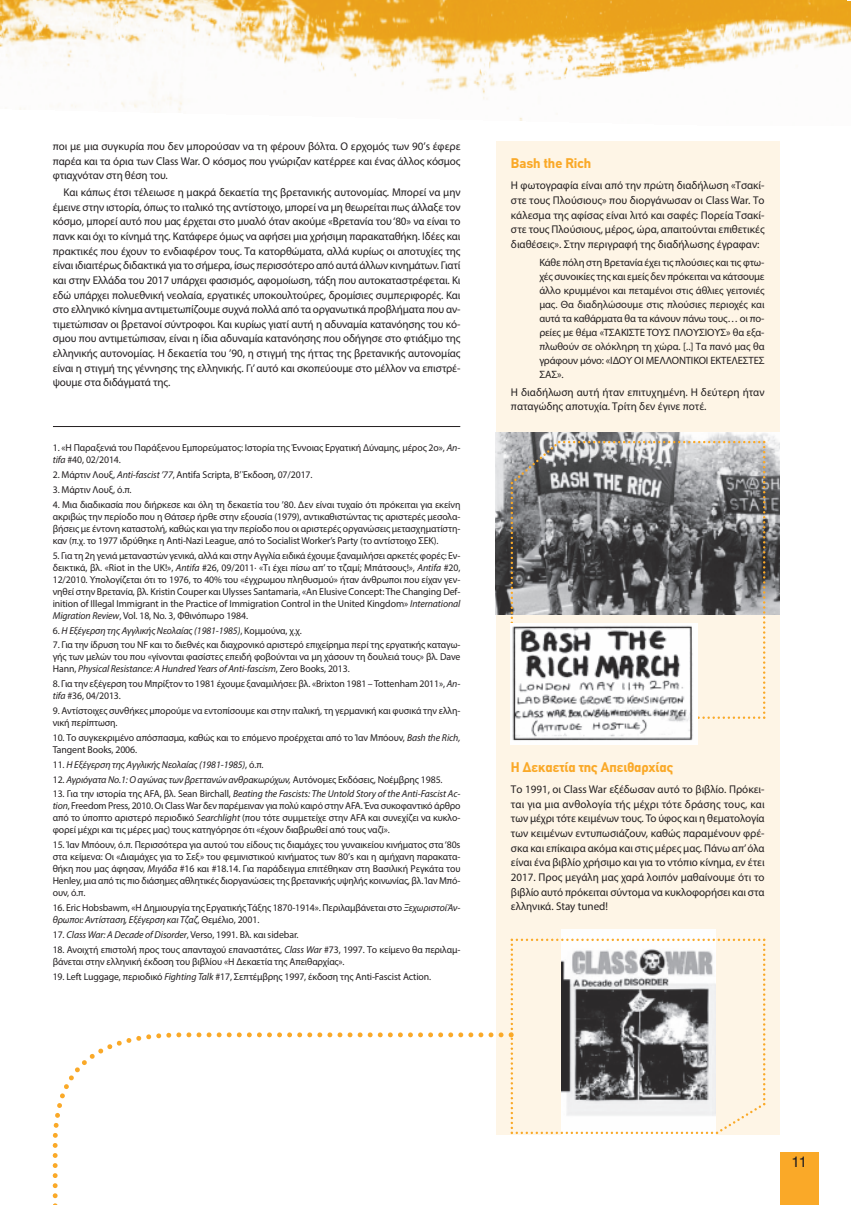
<style>
.page{position:relative;width:851px;height:1205px;background:#fff}
.page>*{position:absolute;margin:0;border:0;box-sizing:border-box;transform-origin:0 0}
.t1{font:15px "Helvetica";color:#231f20}
.t2{font:700 13.75px "CF Din";color:#faa928}
.t3{font:11.25px/14.6px "Myriad Pro";letter-spacing:-.005em;color:#231f20;text-align:justify}
.t4{font:10.62px/14px "Myriad Pro";letter-spacing:-.015em;color:#231f20;text-align:justify}
.t5{font:10px/12px "Myriad Pro";letter-spacing:-.01em;color:#231f20}
.t6{font:italic 10px "Myriad Pro";letter-spacing:-.01em;color:#231f20}
.s1{font-style:italic}
.s2{font-style:normal}
</style>
<div class="page">
<img style="left:0;top:0;width:850px;height:121px">
<div style="left:780px;top:1152px;width:38px;height:53px;background:#faa928"></div>
<div style="left:496px;top:234px;width:283px;height:900px;background:#fef5e6"></div>
<div style="left:496px;top:142px;width:283px;height:92px;background:#fef5e6"></div>
<img style="left:496px;top:433px;width:283px;height:181px">
<img style="left:561px;top:929px;width:154px;height:9px">
<svg style="left:508px;top:440px;width:257px;height:279px"></svg>
<img style="left:510px;top:623px;width:187px;height:122px">
<hr style="left:53px;top:426px;width:407px;height:1px;background:#231f20">
<svg style="left:52px;top:1032px;width:456px;height:173px"></svg>
<svg style="left:508px;top:938px;width:259px;height:197px"></svg>
<p class="t3" style="left:53px;top:140px;width:409px">ποι με μια συγκυρία που δεν μπορούσαν να τη φέρουν βόλτα. Ο ερχομός των 90’s έφερε παρέα και τα όρια των Class War. Ο κόσμος που γνώριζαν κατέρρεε και ένας άλλος κόσμος φτιαχνόταν στη θέση του.</p>
<p class="t3" style="left:53px;top:186px;width:409px;text-indent:11px">Και κάπως έτσι τέλειωσε η μακρά δεκαετία της βρετανικής αυτονομίας. Μπορεί να μην έμεινε στην ιστορία, όπως το ιταλικό της αντίστοιχο, μπορεί να μη θεωρείται πως άλλαξε τον κόσμο, μπορεί αυτό που μας έρχεται στο μυαλό όταν ακούμε «Βρετανία του‘80» να είναι το πανκ και όχι το κίνημά της. Κατάφερε όμως να αφήσει μια χρήσιμη παρακαταθήκη. Ιδέες και πρακτικές που έχουν το ενδιαφέρον τους. Τα κατορθώματα, αλλά κυρίως οι αποτυχίες της είναι ιδιαιτέρως διδακτικά για το σήμερα, ίσως περισσότερο από αυτά άλλων κινημάτων. Γιατί και στην Ελλάδα του 2017 υπάρχει φασισμός, αφομοίωση, τάξη που αυτοκαταστρέφεται. Κι εδώ υπάρχει πολυεθνική νεολαία, εργατικές υποκουλτούρες, δρομίσιες συμπεριφορές. Και στο ελληνικό κίνημα αντιμετωπίζουμε συχνά πολλά από τα οργανωτικά προβλήματα που αν&shy;τιμετώπισαν οι βρετανοί σύντροφοι. Και κυρίως γιατί αυτή η αδυναμία κατανόησης του κό&shy;σμου που αντιμετώπισαν, είναι η ίδια αδυναμία κατανόησης που οδήγησε στο φτιάξιμο της ελληνικής αυτονομίας. Η δεκαετία του ’90, η στιγμή της ήττας της βρετανικής αυτονομίας είναι η στιγμή της γέννησης της ελληνικής. Γι’αυτό και σκοπεύουμε στο μέλλον να επιστρέ&shy;ψουμε στα διδάγματά της.</p>
<p class="t5" style="left:53px;top:443px;width:409px">1. «Η Παραξενιά του Παράξενου Εμπορεύματος: Ιστορία της Έννοιας Εργατική Δύναμης, μέρος 2ο», <span class="s1">An&shy;tifa</span> #40, 02/2014.</p>
<p class="t5" style="left:53px;top:470px;width:261px">2. Μάρτιν Λουξ, <span class="s1">Anti-fascist ’77</span>, Antifa Scripta, Β’Έκδοση, 07/2017.</p>
<p class="t5" style="left:53px;top:484px;width:80px">3. Μάρτιν Λουξ, ό.π.</p>
<p class="t5" style="left:53px;top:499px;width:409px;text-align:justify">4. Μια διαδικασία που διήρκεσε και όλη τη δεκαετία του ’80. Δεν είναι τυχαίο ότι πρόκειται για εκείνη ακριβώς την περίοδο που η Θάτσερ ήρθε στην εξουσία (1979), αντικαθιστώντας τις αριστερές μεσολα&shy;βήσεις με έντονη καταστολή, καθώς και για την περίοδο που οι αριστερές οργανώσεις μετασχηματίστη&shy;καν (π.χ. το 1977 ιδρύθηκε η Anti-Nazi League, από το Socialist Worker’s Party (το αντίστοιχο ΣΕΚ).</p>
<p class="t5" style="left:53px;top:550px;width:409px;text-align:justify">5. Για τη 2η γενιά μεταναστών γενικά, αλλά και στην Αγγλία ειδικά έχουμε ξαναμιλήσει αρκετές φορές: Εν&shy;δεικτικά, βλ. «Riot in the UK!», <span class="s1">Antifa</span> #26, 09/2011· «Τι έχει πίσω απ’ το τζαμί; Μπάτσους!», <span class="s1">Antifa</span> #20, 12/2010. Υπολογίζεται ότι το 1976, το 40% του «έγχρωμου πληθυσμού» ήταν άνθρωποι που είχαν γεν&shy;νηθεί στην Βρετανία, βλ. Kristin Couper και Ulysses Santamaria, «An Elusive Concept: The Changing Def&shy;inition of Illegal Immigrant in the Practice of Immigration Control in the United Kingdom» <span class="s1">International Migration Review</span>, Vol. 18, No. 3, Φθινόπωρο 1984.</p>
<p class="t6" style="left:53px;top:626px;width:251px"><span class="s2">6.</span> Η Εξέγερση της Αγγλικής Νεολαίας (1981-1985)<span class="s2">, Κομμούνα, χ.χ.</span></p>
<p class="t5" style="left:53px;top:640px;width:409px;text-align:justify">7. Για την ίδρυση του NF και το διεθνές και διαχρονικό αριστερό επιχείρημα περί της εργατικής καταγω&shy;γής των μελών του που «γίνονται φασίστες επειδή φοβούνται να μη χάσουν τη δουλειά τους» βλ. Dave Hann, <span class="s1">Physical Resistance: A Hundred Years of Anti-fascism</span>, Zero Books, 2013.</p>
<p class="t5" style="left:53px;top:679px;width:409px">8. Για την εξέγερση του Μπρίξτον το 1981 έχουμε ξαναμιλήσει: βλ. «Brixton 1981 –Tottenham 2011», <span class="s1">An&shy;tifa</span> #36, 04/2013.</p>
<p class="t5" style="left:53px;top:705px;width:409px">9. Αντίστοιχες συνθήκες μπορούμε να εντοπίσουμε και στην ιταλική, τη γερμανική και φυσικά την ελλη&shy;νική περίπτωση.</p>
<p class="t5" style="left:53px;top:732px;width:409px">10. Το συγκεκριμένο απόσπασμα, καθώς και το επόμενο προέρχεται από το Ίαν Μπόουν, <span class="s1">Bash the Rich,<br></span>Tangent Books, 2006.</p>
<p class="t6" style="left:53px;top:760px;width:212px"><span class="s2">11.</span> Η Εξέγερση της Αγγλικής Νεολαίας (1981-1985)<span class="s2">, ό.π.</span></p>
<p class="t6" style="left:53px;top:775px;width:391px"><span class="s2">12.</span> Αγριόγατα Νο.1: Ο αγώνας των βρεττανών ανθρακωρύχων, <span class="s2">Αυτόνομες Εκδόσεις, Νοέμβρης 1985.</span></p>
<p class="t5" style="left:53px;top:789px;width:409px;text-align:justify">13. Για την ιστορία της AFA, βλ. Sean Birchall, <span class="s1">Beating the Fascists: The Untold Story of the Anti-Fascist Ac&shy;tion</span>, Freedom Press, 2010. Οι ClassWar δεν παρέμειναν για πολύ καιρό στην AFA. Ένα συκοφαντικό άρθρο από το ύποπτο αριστερό περιοδικό <span class="s1">Searchlight</span> (που τότε συμμετείχε στην AFA και συνεχίζει να κυκλο&shy;φορεί μέχρι και τις μέρες μας) τους κατηγόρησε ότι «έχουν διαβρωθεί από τους ναζί».</p>
<p class="t5" style="left:53px;top:840px;width:409px;text-align:justify">15. Ίαν Μπόουν, ό.π. Περισσότερα για αυτού του είδους τις διαμάχες του γυναικείου κινήματος στα‘80s στα κείμενα: Οι «Διαμάχες για το Σεξ» του φεμινιστικού κινήματος των 80’s και η αμήχανη παρακατα&shy;θήκη που μας άφησαν, <span class="s1">Μιγάδα</span> #16 και #18.14. Για παράδειγμα επιτέθηκαν στη Βασιλική Ρεγκάτα του Henley, μια από τις πιο διάσημες αθλητικές διοργανώσεις της βρετανικής υψηλής κοινωνίας, βλ. Ίαν Μπό&shy;ουν, ό.π.</p>
<p class="t5" style="left:53px;top:902px;width:409px">16. Eric Hobsbawm, «Η Δημιουργία της ΕργατικήςΤάξης 1870-1914». Περιλαμβάνεται στο <span class="s1">ΞεχωριστοίΆν&shy;θρωποι: Αντίσταση, Εξέγερση και Τζαζ</span>, Θεμέλιο, 2001.</p>
<p class="t5" style="left:53px;top:929px;width:247px">17. <span class="s1">Class War: A Decade of Disorder</span>, Verso, 1991. Βλ. και sidebar.</p>
<p class="t5" style="left:53px;top:944px;width:409px">18. Ανοιχτή επιστολή προς τους απανταχού επαναστάτες, <span class="s1">Class War</span> #73, 1997. Το κείμενο θα περιλαμ&shy;βάνεται στην ελληνική έκδοση του βιβλίου «Η Δεκαετία της Απειθαρχίας».</p>
<p class="t5" style="left:53px;top:971px;width:380px">19. Left Luggage, περιοδικό <span class="s1">Fighting Talk</span> #17, Σεπτέμβρης 1997, έκδοση της Anti-Fascist Action.</p>
<h2 class="t2" style="left:511px;top:155px;width:82px">Bash the Rich</h2>
<p class="t3" style="left:511px;top:179px;width:255px">Η φωτογραφία είναι από την πρώτη διαδήλωση «Τσακί&shy;στε τους Πλούσιους» που διοργάνωσαν οι Class War. Το κάλεσμα της αφίσας είναι λιτό και σαφές: Πορεία Τσακί&shy;στε τους Πλούσιους, μέρος, ώρα, απαιτούνται επιθετικές διαθέσεις». Στην περιγραφή της διαδήλωσης έγραφαν:</p>
<p class="t4" style="left:539px;top:257px;width:227px">Κάθε πόλη στη Βρετανία έχει τις πλούσιες και τις φτω&shy;χές συνοικίες της και εμείς δεν πρόκειται να κάτσουμε άλλο κρυμμένοι και πεταμένοι στις άθλιες γειτονιές μας. Θα διαδηλώσουμε στις πλούσιες περιοχές και αυτά τα καθάρματα θα τα κάνουν πάνω τους… οι πο&shy;ρείες με θέμα «ΤΣΑΚΙΣΤΕ ΤΟΥΣ ΠΛΟΥΣΙΟΥΣ» θα εξα&shy;πλωθούν σε ολόκληρη τη χώρα. [..] Τα πανό μας θα γράφουν μόνο: «ΙΔΟΥ ΟΙ ΜΕΛΛΟΝΤΙΚΟΙ ΕΚΤΕΛΕΣΤΕΣ ΣΑΣ».</p>
<p class="t3" style="left:511px;top:385px;width:255px">Η διαδήλωση αυτή ήταν επιτυχημένη. Η δεύτερη ήταν παταγώδης αποτυχία. Τρίτη δεν έγινε ποτέ.</p>
<h2 class="t2" style="left:511px;top:759px;width:164px">Η Δεκαετία της Απειθαρχίας</h2>
<p class="t3" style="left:511px;top:783px;width:255px">Το 1991, οι Class War εξέδωσαν αυτό το βιβλίο. Πρόκει&shy;ται για μια ανθολογία τής μέχρι τότε δράσης τους, και των μέχρι τότε κειμένων τους. To ύφος και η θεματολογία των κειμένων εντυπωσιάζουν, καθώς παραμένουν φρέ&shy;σκα και επίκαιρα ακόμα και στις μέρες μας. Πάνω απ’όλα είναι ένα βιβλίο χρήσιμο και για το ντόπιο κίνημα, εν έτει 2017. Προς μεγάλη μας χαρά λοιπόν μαθαίνουμε ότι το βιβλίο αυτό πρόκειται σύντομα να κυκλοφορήσει και στα ελληνικά. Stay tuned!</p>
<h1 class="t1" style="left:791px;top:1153px;width:17px">11</h1>
</div>
